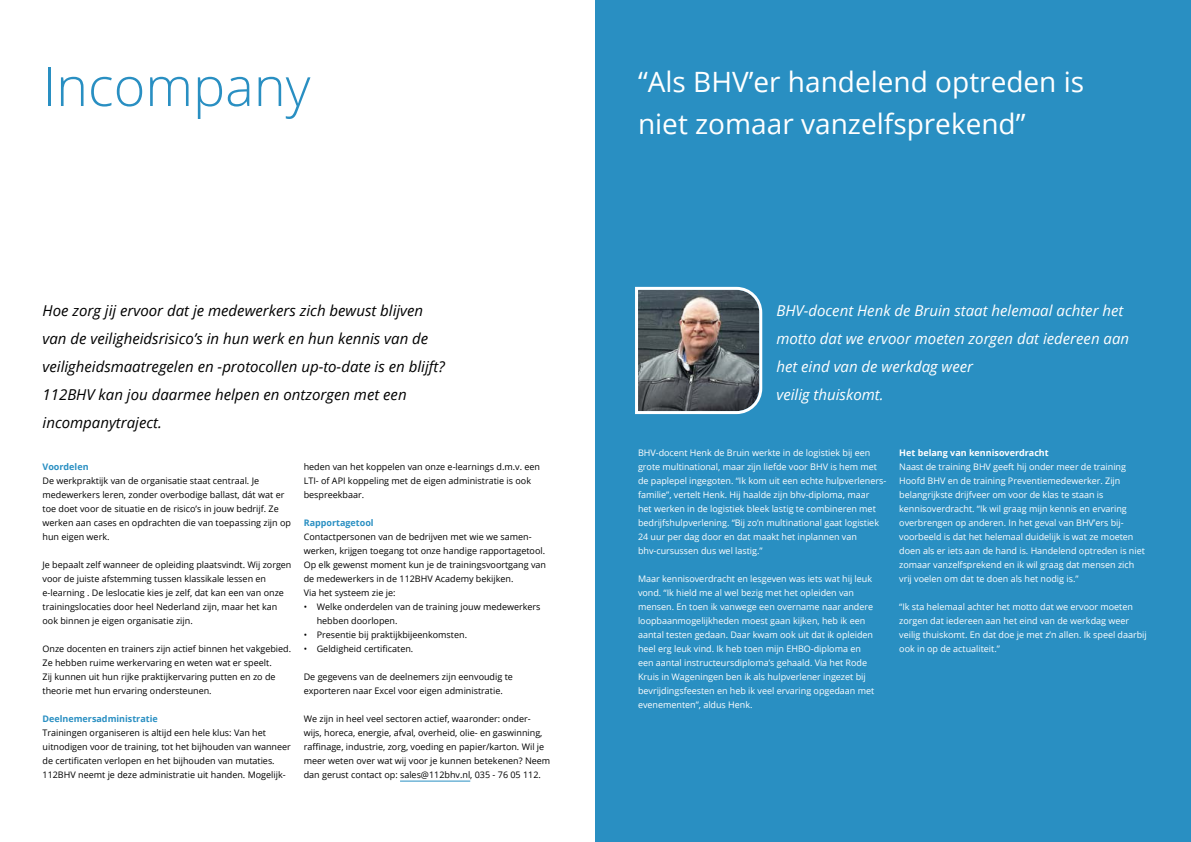
<style>
.page{position:relative;width:1191px;height:842px;background:#fff}
.page>*{position:absolute;margin:0;border:0;box-sizing:border-box;transform-origin:0 0}
.t1{font:300 54px "Open Sans";color:#298fc2}
.t2{font:28px/42px "Open Sans";color:#fff}
.t3{font:italic 15px/28px "Open Sans";color:#000}
.t4{font:italic 15px/28px "Open Sans";color:#fff}
.t5{font:9px/14px "Open Sans";color:#000}
.t6{font:9px/14px "Open Sans";color:#fff}
.t7{font:700 9px "Open Sans";color:#298fc2}
.t8{font:700 9px "Open Sans";color:#fff}
</style>
<div class="page">
<hr style="left:400px;top:781px;width:70px;height:1px;background:#298fc2">
<div style="left:595px;top:0;width:596px;height:842px;background:#298fc2"></div>
<svg style="left:635px;top:286px;width:128px;height:129px;background:#6e7376"></svg>
<h1 class="t1" style="left:43px;top:49px;width:269px">Incompany</h1>
<p class="t3" style="left:43px;top:296px;width:404px">Hoe zorg jij ervoor dat je medewerkers zich bewust blijven van de veiligheidsrisico’s in hun werk en hun kennis van de veiligheidsmaatregelen en -protocollen up-to-date is en blijft?<br>112BHV kan jou daarmee helpen en ontzorgen met een incompanytraject.</p>
<p class="t7" style="left:43px;top:460px;width:48px">Voordelen</p>
<p class="t5" style="left:43px;top:474px;width:250px">De werkpraktijk van de organisatie staat centraal. Je medewerkers leren, zonder overbodige ballast, dát wat er toe doet voor de situatie en de risico’s in jouw bedrijf. Ze werken aan cases en opdrachten die van toepassing zijn op hun eigen werk.</p>
<p class="t5" style="left:43px;top:558px;width:250px">Je bepaalt zelf wanneer de opleiding plaatsvindt. Wij zorgen voor de juiste afstemming tussen klassikale lessen en e-learning . De leslocatie kies je zelf, dat kan een van onze trainingslocaties door heel Nederland zijn, maar het kan ook binnen je eigen organisatie zijn.</p>
<p class="t5" style="left:43px;top:642px;width:250px">Onze docenten en trainers zijn actief binnen het vakgebied.<br>Ze hebben ruime werkervaring en weten wat er speelt.<br>Zij kunnen uit hun rijke praktijkervaring putten en zo de theorie met hun ervaring ondersteunen.</p>
<p class="t7" style="left:43px;top:712px;width:117px">Deelnemersadministratie</p>
<p class="t5" style="left:43px;top:726px;width:250px">Trainingen organiseren is altijd een hele klus: Van het uitnodigen voor de training, tot het bijhouden van wanneer de certificaten verlopen en het bijhouden van mutaties.<br>112BHV neemt je deze administratie uit handen. Mogelijk-</p>
<p class="t5" style="left:304px;top:460px;width:238px">heden van het koppelen van onze e-learnings d.m.v. een<br>LTI- of API koppeling met de eigen administratie is ook bespreekbaar.</p>
<p class="t7" style="left:304px;top:516px;width:71px">Rapportagetool</p>
<p class="t5" style="left:304px;top:530px;width:244px">Contactpersonen van de bedrijven met wie we samen&shy;werken, krijgen toegang tot onze handige rapportagetool.<br>Op elk gewenst moment kun je de trainingsvoortgang van de medewerkers in de 112BHV Academy bekijken.<br>Via het systeem zie je:</p>
<p class="t5" style="left:317px;top:600px;width:225px;text-indent:-13px">• Welke onderdelen van de training jouw medewerkers hebben doorlopen.</p>
<p class="t5" style="left:304px;top:628px;width:165px">• Presentie bij praktijkbijeenkomsten.</p>
<p class="t5" style="left:304px;top:642px;width:111px">• Geldigheid certificaten.</p>
<p class="t5" style="left:304px;top:670px;width:211px">De gegevens van de deelnemers zijn eenvoudig te exporteren naar Excel voor eigen administratie.</p>
<p class="t5" style="left:304px;top:712px;width:248px">We zijn in heel veel sectoren actief, waaronder: onder&shy;wijs, horeca, energie, afval, overheid, olie- en gaswinning, raffinage, industrie, zorg, voeding en papier/karton. Wil je meer weten over wat wij voor je kunnen betekenen? Neem dan gerust contact op: sales@112bhv.nl, 035 - 76 05 112.</p>
<h2 class="t2" style="left:638px;top:60px;width:448px">“Als BHV’er handelend optreden is niet zomaar vanzelfsprekend”</h2>
<h3 class="t4" style="left:776px;top:296px;width:354px">BHV-docent Henk de Bruin staat helemaal achter het motto dat we ervoor moeten zorgen dat iedereen aan het eind van de werkdag weer<br>veilig thuiskomt.</h3>
<p class="t6" style="left:638px;top:446px;width:250px">BHV-docent Henk de Bruin werkte in de logistiek bij een grote multinational, maar zijn liefde voor BHV is hem met de paplepel ingegoten. “Ik kom uit een echte hulpverleners&shy;familie”, vertelt Henk. Hij haalde zijn bhv-diploma, maar<br>het werken in de logistiek bleek lastig te combineren met bedrijfshulpverlening. “Bij zo’n multinational gaat logistiek 24 uur per dag door en dat maakt het inplannen van bhv-cursussen dus wel lastig.”</p>
<p class="t6" style="left:638px;top:572px;width:238px">Maar kennisoverdracht en lesgeven was iets wat hij leuk vond. “Ik hield me al wel bezig met het opleiden van mensen. En toen ik vanwege een overname naar andere loopbaanmogelijkheden moest gaan kijken, heb ik een aantal testen gedaan. Daar kwam ook uit dat ik opleiden heel erg leuk vind. Ik heb toen mijn EHBO-diploma en een aantal instructeursdiploma’s gehaald. Via het Rode Kruis in Wageningen ben ik als hulpverlener ingezet bij bevrijdingsfeesten en heb ik veel ervaring opgedaan met evenementen”, aldus Henk.</p>
<p class="t8" style="left:899px;top:446px;width:151px">Het belang van kennisoverdracht</p>
<p class="t6" style="left:899px;top:460px;width:247px">Naast de training BHV geeft hij onder meer de training Hoofd BHV en de training Preventiemedewerker. Zijn belangrijkste drijfveer om voor de klas te staan is kennisoverdracht. “Ik wil graag mijn kennis en ervaring overbrengen op anderen. In het geval van BHV’ers bij&shy;voorbeeld is dat het helemaal duidelijk is wat ze moeten doen als er iets aan de hand is. Handelend optreden is niet zomaar vanzelfsprekend en ik wil graag dat mensen zich vrij voelen om dat te doen als het nodig is.”</p>
<p class="t6" style="left:899px;top:600px;width:249px">“Ik sta helemaal achter het motto dat we ervoor moeten zorgen dat iedereen aan het eind van de werkdag weer veilig thuiskomt. En dat doe je met z’n allen. Ik speel daarbij ook in op de actualiteit.”</p>
</div>
